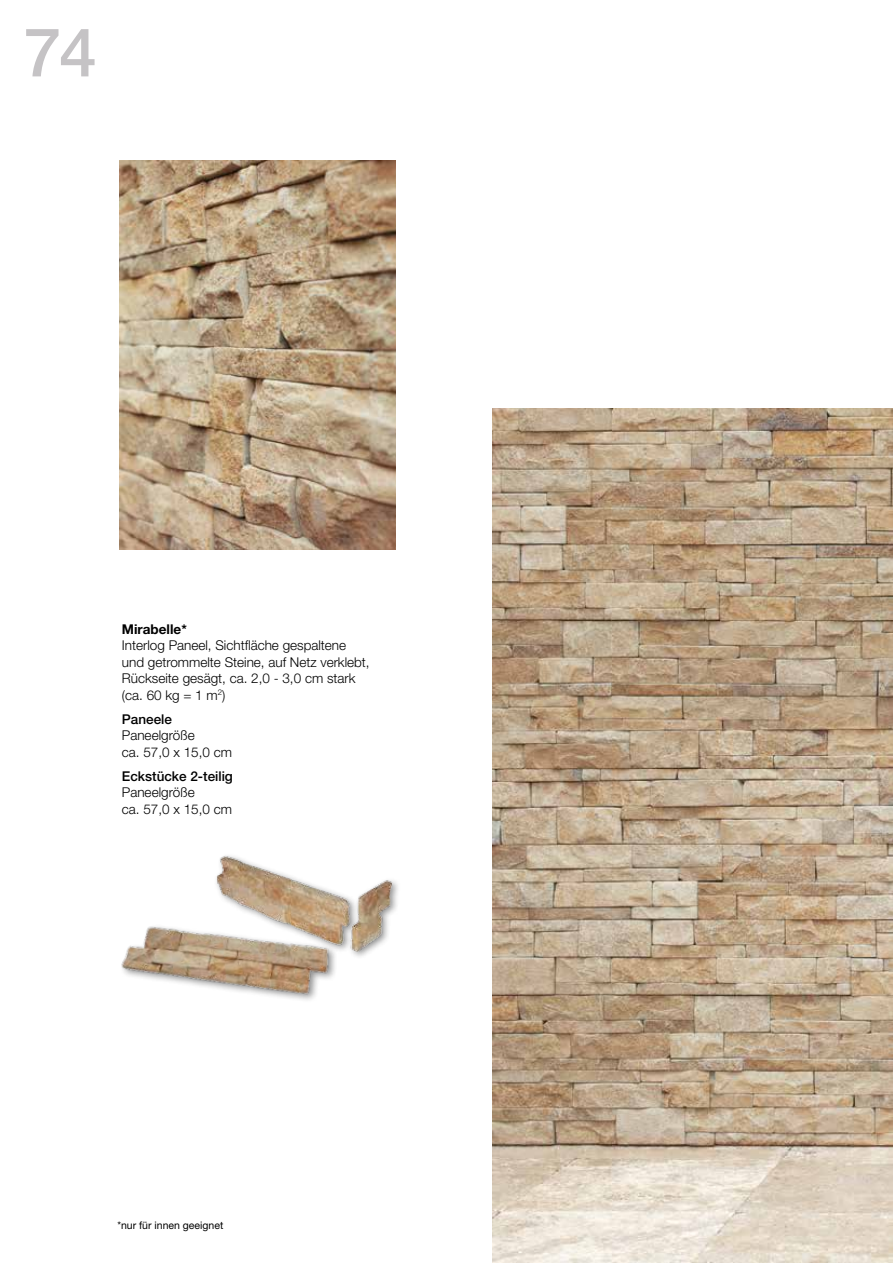
<style>
.page{position:relative;width:893px;height:1263px;background:#fff}
.page>*{position:absolute;margin:0;border:0;box-sizing:border-box;transform-origin:0 0}
.t1{font:500 67.5px "Helvetica Neue";color:#c5c3c5}
.t2{font:300 13.5px/16.5px "Helvetica Neue";color:#000}
.t3{font:500 13.5px "Helvetica Neue";color:#000}
.t4{font:700 13.5px "Helvetica Neue";color:#000}
.t5{font:10.5px "Helvetica Neue";color:#000}
</style>
<div class="page">
<img style="left:493px;top:408px;width:400px;height:855px">
<img style="left:121px;top:926px;width:214px;height:74px">
<img style="left:206px;top:855px;width:192px;height:109px">
<img style="left:119px;top:160px;width:276px;height:389px">
<h1 class="t1" style="left:24px;top:12px;width:75px">74</h1>
<p class="t4" style="left:122px;top:620px;width:66px">Mirabelle*</p>
<p class="t2" style="left:122px;top:637px;width:249px">Interlog Paneel, Sichtfläche gespaltene und getrommelte Steine, auf Netz verklebt, Rückseite gesägt, ca. 2,0 - 3,0 cm stark (ca. 60 kg = 1 m<sup>2</sup>)</p>
<p class="t3" style="left:122px;top:711px;width:52px">Paneele</p>
<p class="t2" style="left:122px;top:727px;width:112px">Paneelgröße<br>ca. 57,0 x 15,0 cm</p>
<p class="t3" style="left:122px;top:768px;width:113px">Eckstücke 2-teilig</p>
<p class="t2" style="left:122px;top:784px;width:112px">Paneelgröße<br>ca. 57,0 x 15,0 cm</p>
<p class="t5" style="left:117px;top:1219px;width:107px">*nur für innen geeignet</p>
</div>
